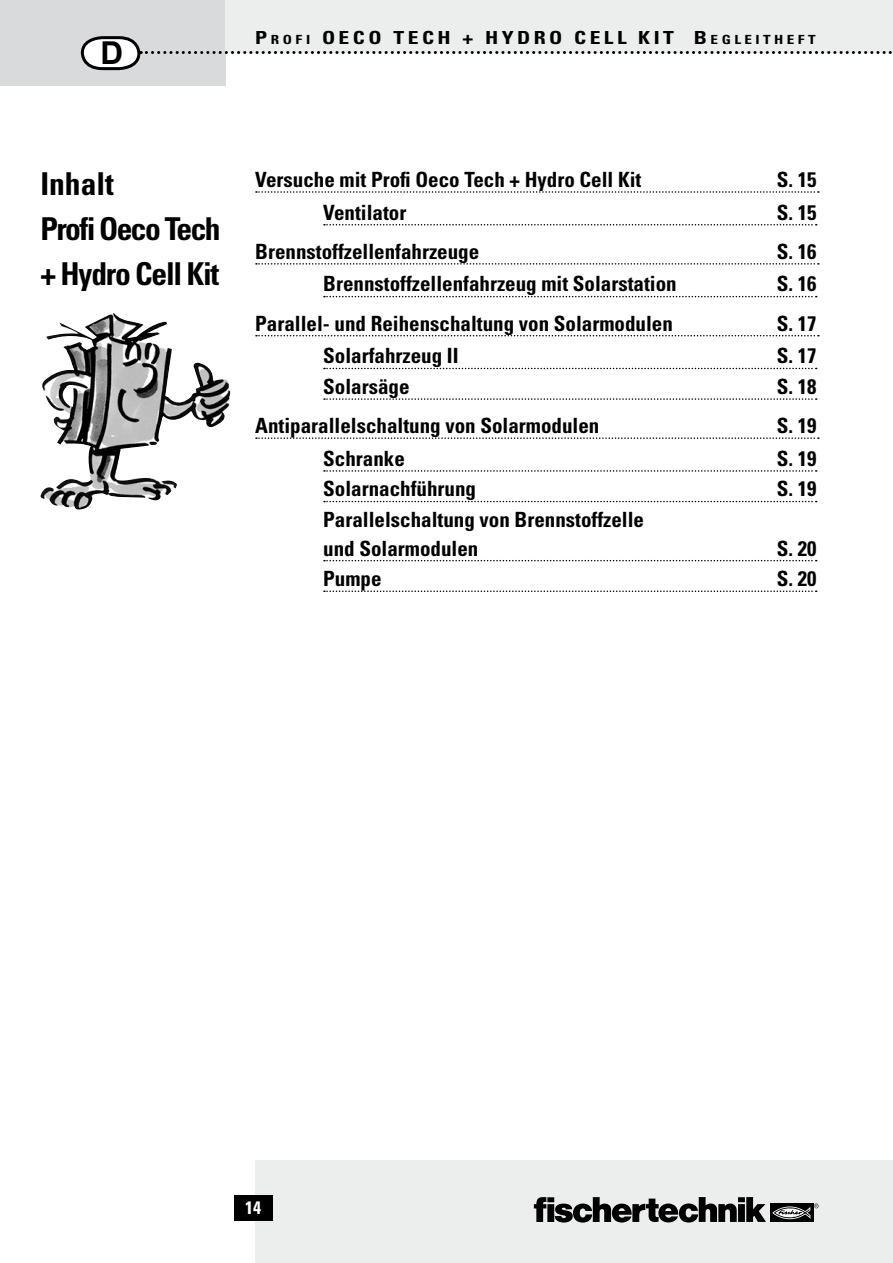
<style>
.page{position:relative;width:893px;height:1263px;background:#fff}
.page>*{position:absolute;margin:0;border:0;box-sizing:border-box;transform-origin:0 0}
.t1{font:700 condensed 31.5px/45px "Univers";letter-spacing:-.04em;color:#000}
.t2{font:700 31.5px "Arial";color:#000}
.t3{font:700 condensed 21px/28.5px "Univers";color:#000}
.t4{font:700 condensed 18px "Univers";letter-spacing:.16em;color:#000;scale:1.2 1}
.t5{font:700 condensed 18px "Univers";color:#fff}
.t6{font:700 condensed 12.6px "Univers";letter-spacing:.23em;color:#000;scale:1.2 1}
.s1{font-size:12.6px}
.s2{font-size:18px}
</style>
<div class="page">
<div style="left:0;top:0;width:225px;height:85px;background:#d9dadb"></div>
<div style="left:225px;top:0;width:668px;height:52px;background:#eceded"></div>
<div style="left:255px;top:1161px;width:638px;height:102px;background:#eceded"></div>
<div style="left:234px;top:1195px;width:38px;height:25px;background:#000"></div>
<div style="left:770px;top:1204px;width:43px;height:18px;background:#000"></div>
<svg style="left:534px;top:1197px;width:232px;height:25px"></svg>
<svg style="left:772px;top:1203px;width:47px;height:17px"></svg>
<svg style="left:80px;top:36px;width:813px;height:36px"></svg>
<svg style="left:256px;top:191px;width:563px;height:2px"></svg>
<svg style="left:324px;top:224px;width:493px;height:1px"></svg>
<svg style="left:256px;top:263px;width:563px;height:2px"></svg>
<svg style="left:324px;top:296px;width:493px;height:1px"></svg>
<svg style="left:256px;top:335px;width:563px;height:1px"></svg>
<svg style="left:324px;top:368px;width:493px;height:1px"></svg>
<svg style="left:324px;top:398px;width:493px;height:2px"></svg>
<svg style="left:256px;top:437px;width:563px;height:2px"></svg>
<svg style="left:324px;top:470px;width:493px;height:2px"></svg>
<svg style="left:324px;top:501px;width:493px;height:1px"></svg>
<svg style="left:324px;top:560px;width:493px;height:1px"></svg>
<svg style="left:324px;top:590px;width:493px;height:2px"></svg>
<img style="left:40px;top:313px;width:191px;height:196px">
<h1 class="t2" style="left:100px;top:32px;width:24px">D</h1>
<p class="t4" style="left:255px;top:27px;width:245px">P<span class="s1">ROFI</span> OECO TECH + HYDRO</p>
<p class="t4" style="left:574px;top:27px;width:35px">CELL</p>
<p class="t6" style="left:638px;top:32px;width:114px"><span class="s2">KIT B</span>EGLEITHE</p>
<p class="t6" style="left:798px;top:32px;width:16px">FT</p>
<h1 class="t1" style="left:40px;top:161px;width:182px">Inhalt<br>Profi Oeco Tech + Hydro Cell Kit</h1>
<p class="t3" style="left:255px;top:165px;width:388px">Versuche mit Profi Oeco Tech + Hydro Cell Kit</p>
<p class="t3" style="left:777px;top:165px;width:41px">S. 15</p>
<p class="t3" style="left:323px;top:198px;width:85px">Ventilator</p>
<p class="t3" style="left:777px;top:198px;width:41px">S. 15</p>
<p class="t3" style="left:255px;top:237px;width:226px">Brennstoffzellenfahrzeuge</p>
<p class="t3" style="left:777px;top:237px;width:41px">S. 16</p>
<p class="t3" style="left:323px;top:270px;width:355px">Brennstoffzellenfahrzeug mit Solarstation</p>
<p class="t3" style="left:777px;top:270px;width:41px">S. 16</p>
<p class="t3" style="left:255px;top:309px;width:419px">Parallel- und Reihenschaltung von Solarmodulen</p>
<p class="t3" style="left:777px;top:309px;width:41px">S. 17</p>
<p class="t3" style="left:323px;top:341px;width:137px">Solarfahrzeug II</p>
<p class="t3" style="left:777px;top:341px;width:41px">S. 17</p>
<p class="t3" style="left:323px;top:372px;width:88px">Solarsäge</p>
<p class="t3" style="left:777px;top:372px;width:41px">S. 18</p>
<p class="t3" style="left:255px;top:411px;width:346px">Antiparallelschaltung von Solarmodulen</p>
<p class="t3" style="left:777px;top:411px;width:41px">S. 19</p>
<p class="t3" style="left:323px;top:444px;width:83px">Schranke</p>
<p class="t3" style="left:777px;top:444px;width:41px">S. 19</p>
<p class="t3" style="left:323px;top:475px;width:154px">Solarnachführung</p>
<p class="t3" style="left:777px;top:475px;width:41px">S. 19</p>
<p class="t3" style="left:323px;top:505px;width:322px">Parallelschaltung von Brennstoffzelle und Solarmodulen</p>
<p class="t3" style="left:777px;top:534px;width:41px">S. 20</p>
<p class="t3" style="left:323px;top:564px;width:60px">Pumpe</p>
<p class="t3" style="left:777px;top:564px;width:41px">S. 20</p>
<p class="t5" style="left:245px;top:1197px;width:17px">14</p>
</div>
